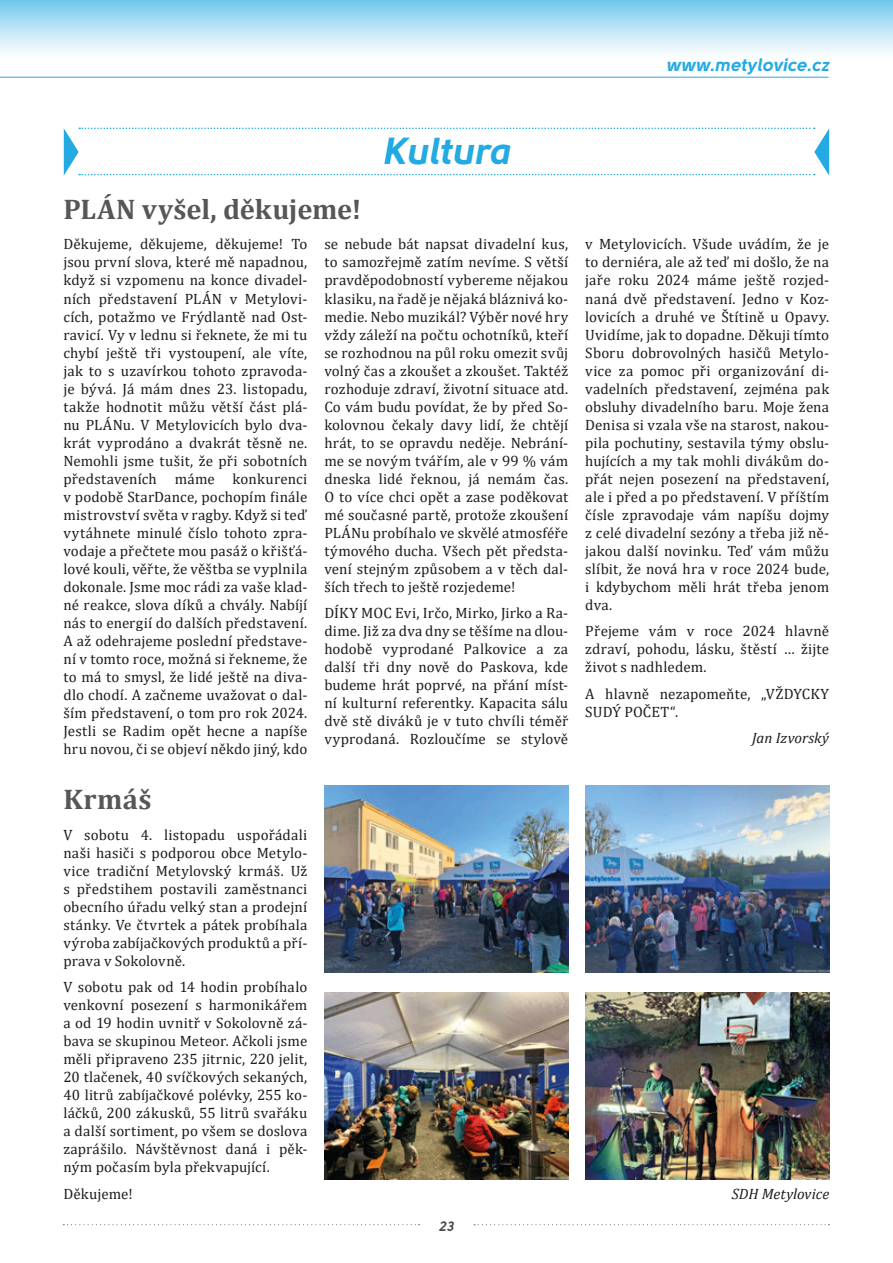
<style>
.page{position:relative;width:893px;height:1263px;background:#fff}
.page>*{position:absolute;margin:0;border:0;box-sizing:border-box;transform-origin:0 0}
.t1{font:37.5px "Solomon Sans Bold Italic";color:#24aae2}
.t2{font:700 28.5px "Cambria";color:#575756}
.t3{font:18px "Solomon Sans Bold Italic";letter-spacing:.01em;color:#24aae2}
.t4{font:15px/18px "Cambria";letter-spacing:.01em;color:#1d1d1b;text-align:justify}
.t5{font:italic 15px "Cambria";color:#1d1d1b}
.t6{font:13.5px "Solomon Sans Bold Italic";color:#4d4c4c}
</style>
<div class="page">
<div style="left:0;top:0;width:893px;height:77px;background:linear-gradient(to bottom,#7dcded,#fff)"></div>
<svg style="left:63px;top:1224px;width:357px;height:1px"></svg>
<svg style="left:474px;top:1224px;width:355px;height:1px"></svg>
<hr style="left:0;top:77px;width:828px;height:1px;background:#23abe3">
<svg style="left:64px;top:128px;width:765px;height:48px"></svg>
<img style="left:324px;top:786px;width:244px;height:187px">
<img style="left:585px;top:786px;width:244px;height:187px">
<img style="left:324px;top:992px;width:244px;height:187px">
<img style="left:585px;top:992px;width:244px;height:187px">
<p class="t3" style="left:666px;top:54px;width:164px">www.metylovice.cz</p>
<h1 class="t1" style="left:383px;top:129px;width:130px">Kultura</h1>
<h2 class="t2" style="left:63px;top:189px;width:299px">PLÁN vyšel, děkujeme!</h2>
<p class="t4" style="left:63px;top:235px;width:245px">Děkujeme, děkujeme, děkujeme! To jsou první slova, které mě napadnou, když si vzpomenu na konce divadel&shy;ních představení PLÁN v Metylovi&shy;cích, potažmo ve Frýdlantě nad Ost&shy;ravicí. Vy v lednu si řeknete, že mi tu chybí ještě tři vystoupení, ale víte, jak to s uzavírkou tohoto zpravoda&shy;je bývá. Já mám dnes 23. listopadu, takže hodnotit můžu větší část plá&shy;nu PLÁNu. V Metylovicích bylo dva&shy;krát vyprodáno a dvakrát těsně ne.<br>Nemohli jsme tušit, že při sobotních představeních máme konkurenci v podobě StarDance, pochopím finále mistrovství světa v ragby. Když si teď vytáhnete minulé číslo tohoto zpra&shy;vodaje a přečtete mou pasáž o křišťá&shy;lové kouli, věřte, že věštba se vyplnila dokonale. Jsme moc rádi za vaše klad&shy;né reakce, slova díků a chvály. Nabíjí nás to energií do dalších představení.<br>A až odehrajeme poslední představe&shy;ní v tomto roce, možná si řekneme, že to má to smysl, že lidé ještě na diva&shy;dlo chodí. A začneme uvažovat o dal&shy;ším představení, o tom pro rok 2024.<br>Jestli se Radim opět hecne a napíše hru novou, či se objeví někdo jiný, kdo</p>
<p class="t4" style="left:324px;top:235px;width:245px">se nebude bát napsat divadelní kus, to samozřejmě zatím nevíme. S větší pravděpodobností vybereme nějakou klasiku, na řadě je nějaká bláznivá ko&shy;medie. Nebo muzikál? Výběr nové hry vždy záleží na počtu ochotníků, kteří se rozhodnou na půl roku omezit svůj volný čas a zkoušet a zkoušet. Taktéž rozhoduje zdraví, životní situace atd.<br>Co vám budu povídat, že by před So&shy;kolovnou čekaly davy lidí, že chtějí hrát, to se opravdu neděje. Nebrání&shy;me se novým tvářím, ale v 99 % vám dneska lidé řeknou, já nemám čas.<br>O to více chci opět a zase poděkovat mé současné partě, protože zkoušení PLÁNu probíhalo ve skvělé atmosféře týmového ducha. Všech pět předsta&shy;vení stejným způsobem a v těch dal&shy;ších třech to ještě rozjedeme!</p>
<p class="t4" style="left:324px;top:604px;width:245px">DÍKY MOC Evi, Irčo, Mirko, Jirko a Ra&shy;dime. Již za dva dny se těšíme na dlou&shy;hodobě vyprodané Palkovice a za další tři dny nově do Paskova, kde budeme hrát poprvé, na přání míst&shy;ní kulturní referentky. Kapacita sálu dvě stě diváků je v tuto chvíli téměř vyprodaná. Rozloučíme se stylově</p>
<p class="t4" style="left:585px;top:235px;width:245px">v Metylovicích. Všude uvádím, že je to derniéra, ale až teď mi došlo, že na jaře roku 2024 máme ještě rozjed&shy;naná dvě představení. Jedno v Koz&shy;lovicích a druhé ve Štítině u Opavy.<br>Uvidíme, jak to dopadne. Děkuji tímto Sboru dobrovolných hasičů Metylo&shy;vice za pomoc při organizování di&shy;vadelních představení, zejména pak obsluhy divadelního baru. Moje žena Denisa si vzala vše na starost, nakou&shy;pila pochutiny, sestavila týmy obslu&shy;hujících a my tak mohli divákům do&shy;přát nejen posezení na představení, ale i před a po představení. V příštím čísle zpravodaje vám napíšu dojmy z celé divadelní sezóny a třeba již ně&shy;jakou další novinku. Teď vám můžu slíbit, že nová hra v roce 2024 bude, i kdybychom měli hrát třeba jenom dva.</p>
<p class="t4" style="left:585px;top:622px;width:245px">Přejeme vám v roce 2024 hlavně zdraví, pohodu, lásku, štěstí … žijte život s nadhledem.</p>
<p class="t4" style="left:585px;top:684px;width:245px">A hlavně nezapomeňte, „VŽDYCKY<br>SUDÝ POČET“.</p>
<p class="t5" style="left:752px;top:727px;width:79px">Jan Izvorský</p>
<h2 class="t2" style="left:63px;top:779px;width:90px">Krmáš</h2>
<p class="t4" style="left:63px;top:825px;width:245px">V sobotu 4. listopadu uspořádali naši hasiči s podporou obce Metylo&shy;vice tradiční Metylovský krmáš. Už s předstihem postavili zaměstnanci obecního úřadu velký stan a prodejní stánky. Ve čtvrtek a pátek probíhala výroba zabíjačkových produktů a pří&shy;prava v Sokolovně.</p>
<p class="t4" style="left:63px;top:978px;width:245px">V sobotu pak od 14 hodin probíhalo venkovní posezení s harmonikářem a od 19 hodin uvnitř v Sokolovně zá&shy;bava se skupinou Meteor. Ačkoli jsme měli připraveno 235 jitrnic, 220 jelit, 20 tlačenek, 40 svíčkových sekaných, 40 litrů zabíjačkové polévky, 255 ko&shy;láčků, 200 zákusků, 55 litrů svařáku a další sortiment, po všem se doslova zaprášilo. Návštěvnost daná i pěk&shy;ným počasím byla překvapující.</p>
<p class="t4" style="left:63px;top:1184px;width:71px">Děkujeme!</p>
<p class="t5" style="left:732px;top:1183px;width:99px">SDH Metylovice</p>
<p class="t6" style="left:439px;top:1218px;width:17px">23</p>
</div>
